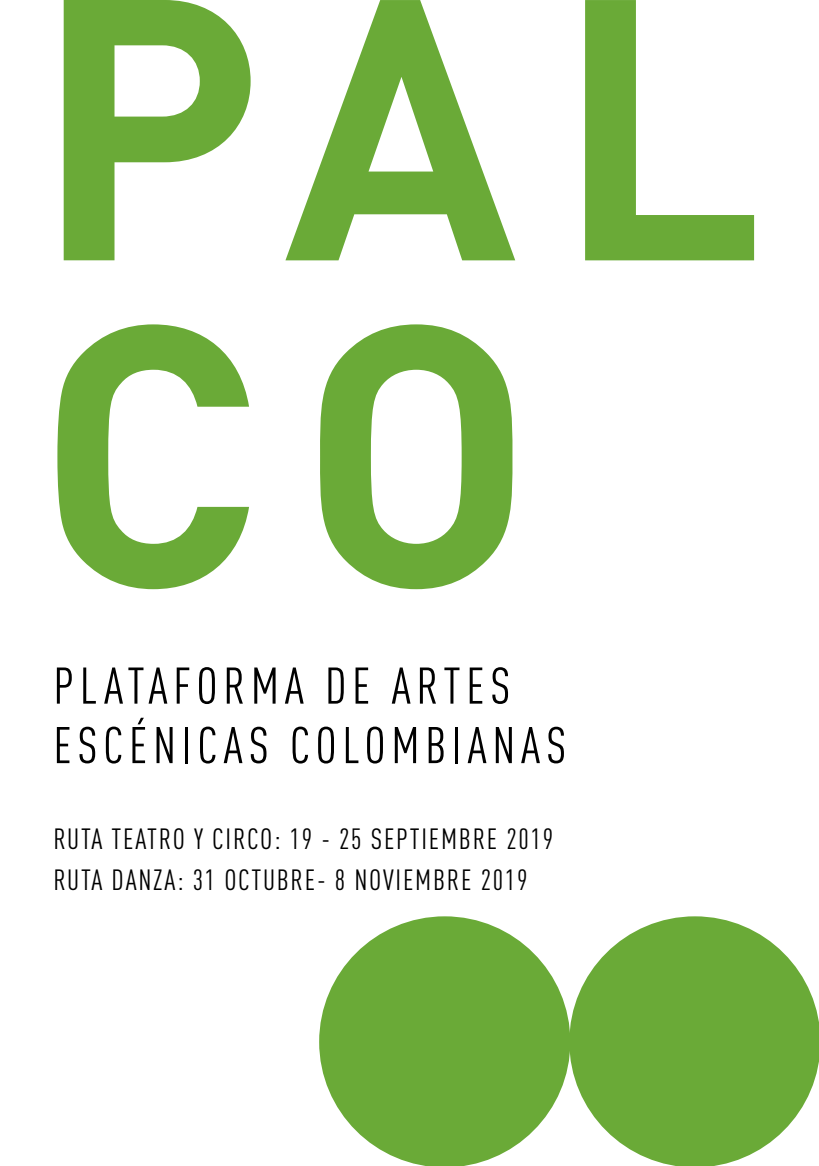
<style>
.page{position:relative;width:819px;height:1166px;background:#fff}
.page>*{position:absolute;margin:0;border:0;box-sizing:border-box;transform-origin:0 0}
.t1{font:700 365.57px/326.6px "DIN Pro";color:#6aaa37}
.t2{font:condensed 50.75px/59.5px "DIN Pro";letter-spacing:.11em;color:#000}
.t3{font:condensed 28.88px/40.2px "DIN Pro";letter-spacing:.06em;color:#000}
</style>
<div class="page">
<svg style="left:319px;top:916px;width:250px;height:250px;fill:#6aaa37"></svg>
<svg style="left:569px;top:916px;width:250px;height:250px;fill:#6aaa37"></svg>
<h1 class="t1" style="left:33px;top:-50px;width:733px">PAL<br>CO</h1>
<h2 class="t2" style="left:53px;top:656px;width:514px">PLATAFORMA DE ARTES<br>ESCÉNICAS COLOMBIANAS</h2>
<p class="t3" style="left:53px;top:819px;width:501px">RUTA TEATRO Y CIRCO: 19 - 25 SEPTIEMBRE 2019<br>RUTA DANZA: 31 OCTUBRE- 8 NOVIEMBRE 2019</p>
</div>
